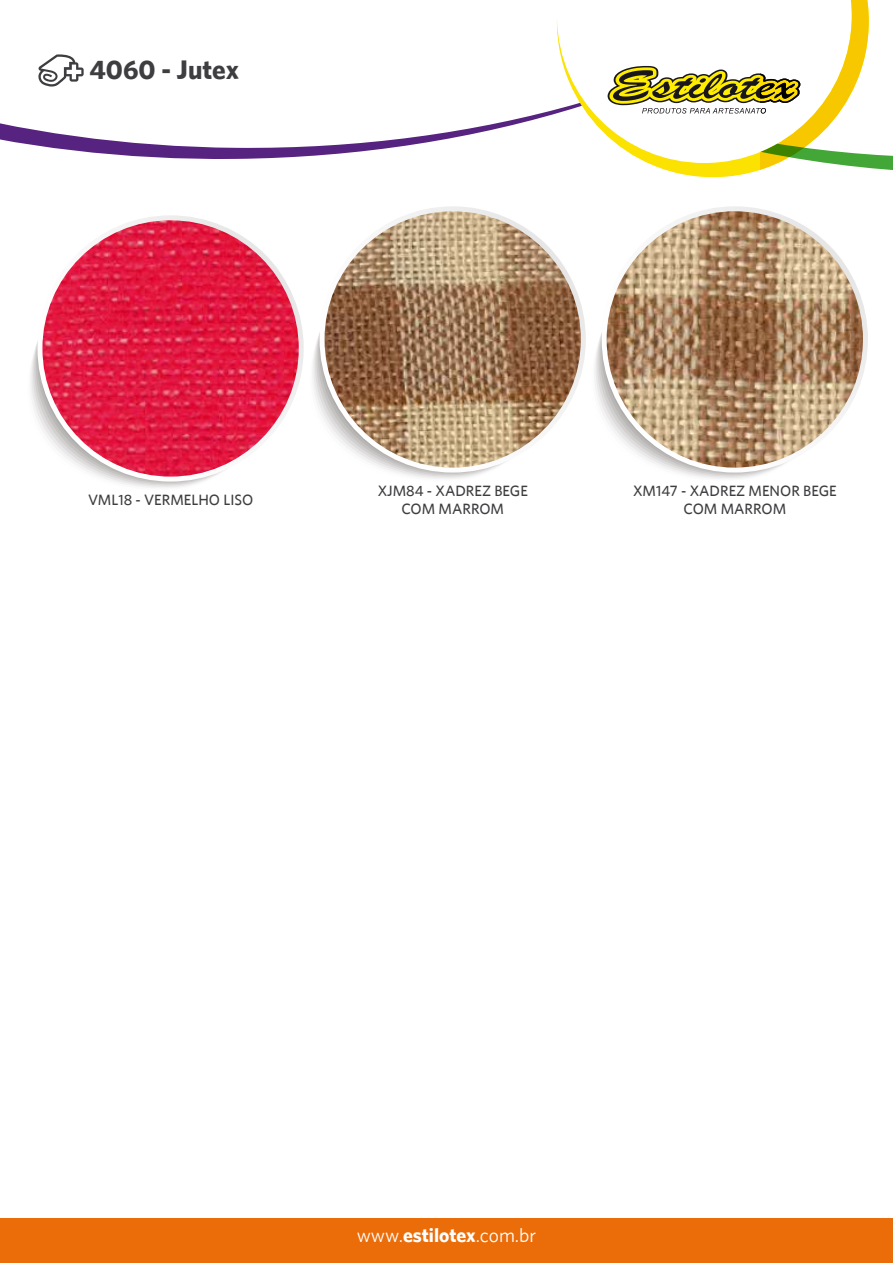
<style>
.page{position:relative;width:893px;height:1263px;background:#fff}
.page>*{position:absolute;margin:0;border:0;box-sizing:border-box;transform-origin:0 0}
.t1{font:700 27px "Whitney";color:#3e3d40}
.t2{font:19.5px "Whitney";color:#fff}
.t3{font:500 15px/18px "Whitney";color:#3e3d40;text-align:center}
.s1{font-weight:700}
</style>
<div class="page">
<div style="left:0;top:1218px;width:893px;height:45px;background:#eb6d09"></div>
<svg style="left:582px;top:94px;width:167px;height:83px"></svg>
<svg style="left:608px;top:0;width:285px;height:173px"></svg>
<svg style="left:0;top:20px;width:582px;height:139px"></svg>
<svg style="left:38px;top:54px;width:46px;height:33px"></svg>
<svg style="left:40px;top:379px;width:181px;height:100px"></svg>
<svg style="left:37px;top:215px;width:267px;height:267px"></svg>
<img style="left:42px;top:220px;width:257px;height:257px;border-radius:128px">
<svg style="left:604px;top:366px;width:181px;height:104px"></svg>
<svg style="left:602px;top:206px;width:266px;height:267px"></svg>
<img style="left:607px;top:211px;width:256px;height:257px;border-radius:128px">
<svg style="left:322px;top:366px;width:181px;height:104px"></svg>
<svg style="left:320px;top:206px;width:266px;height:267px"></svg>
<img style="left:325px;top:211px;width:256px;height:257px;border-radius:128px">
<h1 class="t1" style="left:89px;top:53px;width:151px">4060 - Jutex</h1>
<p class="t3" style="left:88px;top:490px;width:167px">VML18 - VERMELHO LISO</p>
<p class="t3" style="left:633px;top:481px;width:205px">XM147 - XADREZ MENOR BEGE<br>COM MARROM</p>
<p class="t3" style="left:378px;top:481px;width:152px">XJM84 - XADREZ BEGE<br>COM MARROM</p>
<h2 class="t2" style="left:357px;top:1223px;width:181px">www.<span class="s1">estilotex</span>.com.br</h2>
</div>
